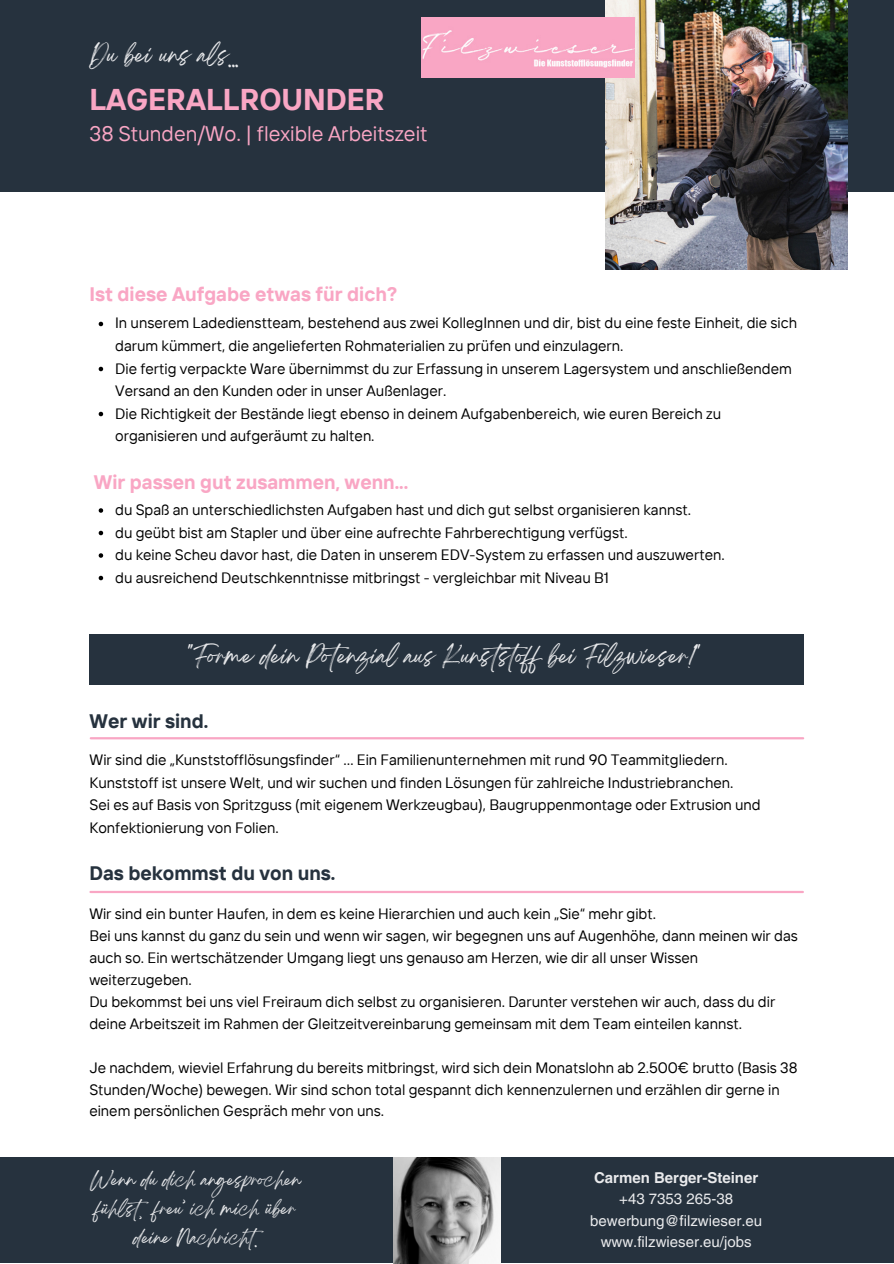
<style>
.page{position:relative;width:894px;height:1264px;background:#fff}
.page>*{position:absolute;margin:0;border:0;box-sizing:border-box;transform-origin:0 0}
.t1{font:700 30px "TT Interphases";color:#f9a6c4}
.t2{font:21px "TT Interphases";color:#f9a6c4}
.t3{font:19.5px "Breathing";color:#e9eaec}
.t4{font:700 19.5px "TT Interphases";color:#f9a6c4}
.t5{font:700 19.5px "TT Interphases";color:#26323e}
.t6{font:15px/22.5px "TT Interphases";color:#000}
.t7{font:15px "Breathing";color:#e9eaec}
.t8{font:15px "Helvetica LT Pro";color:#e9eaec}
.t9{font:700 15px "Helvetica LT Pro";color:#e9eaec}
</style>
<div class="page">
<div style="left:0;top:0;width:893px;height:191px;background:#26323e"></div>
<img style="left:605px;top:0;width:242px;height:269px">
<img style="left:421px;top:17px;width:213px;height:61px">
<div style="left:0;top:1157px;width:893px;height:105px;background:#26323e"></div>
<img style="left:393px;top:1157px;width:107px;height:106px">
<div style="left:89px;top:634px;width:715px;height:51px;background:#26323e"></div>
<hr style="left:91px;top:737px;width:711px;height:2px;background:#f9a6c4">
<hr style="left:90px;top:890px;width:712px;height:3px;background:#f9a6c4">
<svg style="left:99px;top:508px;width:4px;height:5px"></svg>
<svg style="left:99px;top:531px;width:4px;height:4px"></svg>
<svg style="left:99px;top:553px;width:4px;height:5px"></svg>
<svg style="left:99px;top:576px;width:4px;height:4px"></svg>
<svg style="left:99px;top:322px;width:4px;height:4px"></svg>
<svg style="left:99px;top:367px;width:4px;height:4px"></svg>
<svg style="left:99px;top:412px;width:4px;height:4px"></svg>
<p class="t3" style="left:89px;top:49px;width:151px">Du bei uns als...</p>
<p class="t1" style="left:89px;top:80px;width:296px">LAGERALLROUNDER</p>
<p class="t2" style="left:89px;top:120px;width:340px">38 Stunden/Wo. | flexible Arbeitszeit</p>
<p class="t4" style="left:89px;top:282px;width:309px">Ist diese Aufgabe etwas für dich?</p>
<p class="t6" style="left:115px;top:311px;width:683px">In unserem Ladedienstteam, bestehend aus zwei KollegInnen und dir, bist du eine feste Einheit, die sich darum kümmert, die angelieferten Rohmaterialien zu prüfen und einzulagern.</p>
<p class="t6" style="left:115px;top:356px;width:678px">Die fertig verpackte Ware übernimmst du zur Erfassung in unserem Lagersystem und anschließendem<br>Versand an den Kunden oder in unser Außenlager.</p>
<p class="t6" style="left:115px;top:401px;width:607px">Die Richtigkeit der Bestände liegt ebenso in deinem Aufgabenbereich, wie euren Bereich zu organisieren und aufgeräumt zu halten.</p>
<h3 class="t4" style="left:94px;top:470px;width:316px">Wir passen gut zusammen, wenn...</h3>
<h2 class="t6" style="left:115px;top:498px;width:577px">du Spaß an unterschiedlichsten Aufgaben hast und dich gut selbst organisieren kannst.</h2>
<p class="t6" style="left:115px;top:520px;width:514px">du geübt bist am Stapler und über eine aufrechte Fahrberechtigung verfügst.</p>
<p class="t6" style="left:115px;top:543px;width:611px">du keine Scheu davor hast, die Daten in unserem EDV-System zu erfassen und auszuwerten.</p>
<h2 class="t6" style="left:115px;top:565px;width:495px">du ausreichend Deutschkenntnisse mitbringst - vergleichbar mit Niveau B1</h2>
<h1 class="t3" style="left:188px;top:650px;width:514px">"Forme dein Potenzial aus Kunststoff bei Filzwieser!"</h1>
<h3 class="t5" style="left:90px;top:708px;width:120px">Wer wir sind.</h3>
<h2 class="t6" style="left:90px;top:748px;width:645px">Wir sind die „Kunststofflösungsfinder“ … Ein Familienunternehmen mit rund 90 Teammitgliedern.<br>Kunststoff ist unsere Welt, und wir suchen und finden Lösungen für zahlreiche Industriebranchen.</h2>
<p class="t6" style="left:90px;top:793px;width:672px">Sei es auf Basis von Spritzguss (mit eigenem Werkzeugbau), Baugruppenmontage oder Extrusion und<br>Konfektionierung von Folien.</p>
<p class="t5" style="left:89px;top:860px;width:247px">Das bekommst du von uns.</p>
<p class="t6" style="left:89px;top:902px;width:568px">Wir sind ein bunter Haufen, in dem es keine Hierarchien und auch kein „Sie“ mehr gibt.</p>
<p class="t6" style="left:89px;top:924px;width:710px;line-height:21.9px">Bei uns kannst du ganz du sein und wenn wir sagen, wir begegnen uns auf Augenhöhe, dann meinen wir das auch so. Ein wertschätzender Umgang liegt uns genauso am Herzen, wie dir all unser Wissen weiterzugeben.</p>
<h2 class="t6" style="left:89px;top:990px;width:687px;line-height:21.9px">Du bekommst bei uns viel Freiraum dich selbst zu organisieren. Darunter verstehen wir auch, dass du dir deine Arbeitszeit im Rahmen der Gleitzeitvereinbarung gemeinsam mit dem Team einteilen kannst.</h2>
<p class="t6" style="left:89px;top:1056px;width:709px;line-height:21.9px">Je nachdem, wieviel Erfahrung du bereits mitbringst, wird sich dein Monatslohn ab 2.500€ brutto (Basis 38<br>Stunden/Woche) bewegen. Wir sind schon total gespannt dich kennenzulernen und erzählen dir gerne in einem persönlichen Gespräch mehr von uns.</p>
<p class="t7" style="left:91px;top:1174px;width:211px">Wenn du dich angesprochen</p>
<p class="t7" style="left:96px;top:1203px;width:201px">fühlst, freu’ ich mich über</p>
<p class="t7" style="left:134px;top:1233px;width:138px">deine Nachricht.</p>
<p class="t9" style="left:594px;top:1172px;width:166px">Carmen Berger-Steiner</p>
<p class="t8" style="left:619px;top:1193px;width:115px">+43 7353 265-38</p>
<p class="t8" style="left:590px;top:1214px;width:173px">bewerbung@filzwieser.eu</p>
<p class="t8" style="left:600px;top:1236px;width:152px">www.filzwieser.eu/jobs</p>
</div>
